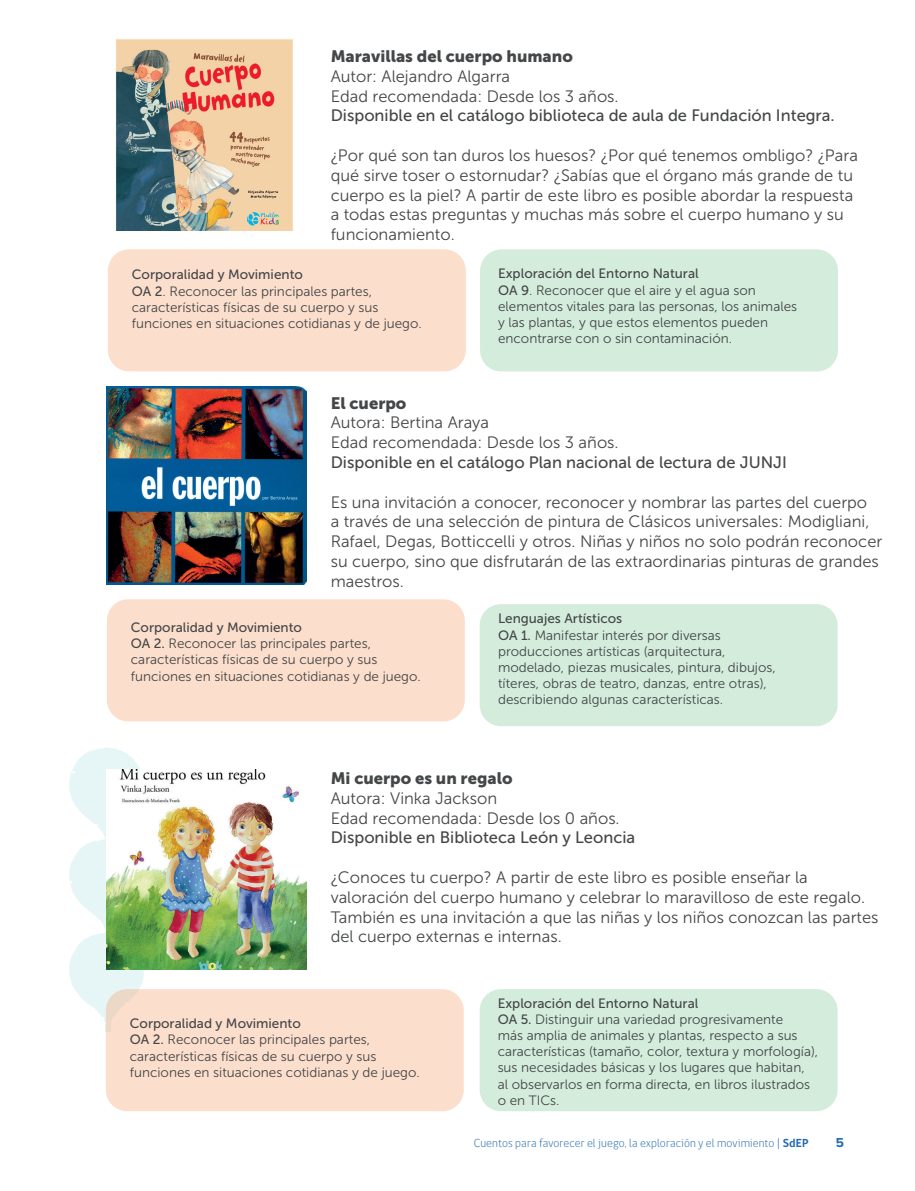
<style>
.page{position:relative;width:915px;height:1191px;background:#fff}
.page>*{position:absolute;margin:0;border:0;box-sizing:border-box;transform-origin:0 0}
.t1{font:16.5px/19.8px "Museo Sans 300";color:#444648}
.t2{font:16.5px "Museo Sans 500";color:#444648}
.t3{font:16.5px "Museo Sans 900";color:#444648}
.t4{font:13.5px/16.2px "Museo Sans 300";color:#444648}
.t5{font:13.5px "Museo Sans 500";color:#444648}
.t6{font:700 13.5px "Proxima Nova";color:#2169b4}
.t7{font:300 12px "gob CL";letter-spacing:.01em;color:#2269b2}
.s1{font-family:"Museo Sans 500"}
.s2{font-weight:700}
</style>
<div class="page">
<svg style="left:69px;top:747px;width:75px;height:285px"></svg>
<img style="left:115px;top:39px;width:178px;height:191px">
<div style="left:108px;top:249px;width:357px;height:122px;background:#fcdecc;border-radius:21px"></div>
<div style="left:480px;top:249px;width:357px;height:122px;background:#d4ecdb;border-radius:21px"></div>
<div style="left:107px;top:599px;width:357px;height:122px;background:#fcdecc;border-radius:21px"></div>
<div style="left:479px;top:604px;width:358px;height:122px;background:#d4ecdb;border-radius:21px"></div>
<img style="left:106px;top:386px;width:200px;height:198px">
<div style="left:106px;top:989px;width:357px;height:122px;background:#fcdecc;border-radius:21px"></div>
<div style="left:479px;top:989px;width:358px;height:122px;background:#d4ecdb;border-radius:21px"></div>
<img style="left:106px;top:769px;width:200px;height:200px">
<p class="t3" style="left:330px;top:47px;width:243px">Maravillas del cuerpo humano</p>
<p class="t1" style="left:330px;top:66px;width:289px">Autor: Alejandro Algarra<br>Edad recomendada: Desde los 3 años.</p>
<p class="t2" style="left:330px;top:107px;width:505px">Disponible en el catálogo biblioteca de aula de Fundación Integra.</p>
<p class="t1" style="left:330px;top:145px;width:528px">¿Por qué son tan duros los huesos? ¿Por qué tenemos ombligo? ¿Para qué sirve toser o estornudar? ¿Sabías que el órgano más grande de tu cuerpo es la piel? A partir de este libro es posible abordar la respuesta a todas estas preguntas y muchas más sobre el cuerpo humano y su funcionamiento.</p>
<p class="t5" style="left:132px;top:267px;width:172px">Corporalidad y Movimiento</p>
<p class="t4" style="left:132px;top:283px;width:291px"><span class="s1">OA 2</span>. Reconocer las principales partes, características físicas de su cuerpo y sus funciones en situaciones cotidianas y de juego.</p>
<p class="t5" style="left:498px;top:266px;width:202px">Exploración del Entorno Natural</p>
<p class="t4" style="left:498px;top:282px;width:300px"><span class="s1">OA 9</span>. Reconocer que el aire y el agua son elementos vitales para las personas, los animales y las plantas, y que estos elementos pueden encontrarse con o sin contaminación.</p>
<p class="t3" style="left:330px;top:393px;width:77px">El cuerpo</p>
<p class="t1" style="left:330px;top:413px;width:289px">Autora: Bertina Araya<br>Edad recomendada: Desde los 3 años.</p>
<p class="t2" style="left:330px;top:453px;width:457px">Disponible en el catálogo Plan nacional de lectura de JUNJI</p>
<p class="t1" style="left:330px;top:492px;width:553px">Es una invitación a conocer, reconocer y nombrar las partes del cuerpo<br>a través de una selección de pintura de Clásicos universales: Modigliani, Rafael, Degas, Botticcelli y otros. Niñas y niños no solo podrán reconocer su cuerpo, sino que disfrutarán de las extraordinarias pinturas de grandes maestros.</p>
<p class="t5" style="left:131px;top:620px;width:172px">Corporalidad y Movimiento</p>
<p class="t4" style="left:131px;top:635px;width:291px"><span class="s1">OA 2.</span> Reconocer las principales partes, características físicas de su cuerpo y sus funciones en situaciones cotidianas y de juego.</p>
<p class="t5" style="left:498px;top:611px;width:126px">Lenguajes Artísticos</p>
<p class="t4" style="left:498px;top:627px;width:279px"><span class="s1">OA 1.</span> Manifestar interés por diversas producciones artísticas (arquitectura, modelado, piezas musicales, pintura, dibujos, títeres, obras de teatro, danzas, entre otras), describiendo algunas características.</p>
<p class="t3" style="left:330px;top:769px;width:183px">Mi cuerpo es un regalo</p>
<p class="t1" style="left:330px;top:788px;width:290px">Autora: Vinka Jackson<br>Edad recomendada: Desde los 0 años.</p>
<p class="t2" style="left:330px;top:828px;width:306px">Disponible en Biblioteca León y Leoncia</p>
<p class="t1" style="left:330px;top:867px;width:549px">¿Conoces tu cuerpo? A partir de este libro es posible enseñar la valoración del cuerpo humano y celebrar lo maravilloso de este regalo.<br>También es una invitación a que las niñas y los niños conozcan las partes del cuerpo externas e internas.</p>
<p class="t5" style="left:130px;top:1016px;width:172px">Corporalidad y Movimiento</p>
<p class="t4" style="left:130px;top:1031px;width:291px"><span class="s1">OA 2.</span> Reconocer las principales partes, características físicas de su cuerpo y sus funciones en situaciones cotidianas y de juego.</p>
<p class="t5" style="left:497px;top:995px;width:202px">Exploración del Entorno Natural</p>
<p class="t4" style="left:497px;top:1011px;width:322px"><span class="s1">OA 5.</span> Distinguir una variedad progresivamente<br>más amplia de animales y plantas, respecto a sus características (tamaño, color, textura y morfología), sus necesidades básicas y los lugares que habitan, al observarlos en forma directa, en libros ilustrados o en TICs.</p>
<p class="t7" style="left:473px;top:1135px;width:336px">Cuentos para favorecer el juego, la exploración y el movimiento | <span class="s2">SdEP</span></p>
<p class="t6" style="left:835px;top:1132px;width:10px">5</p>
</div>
